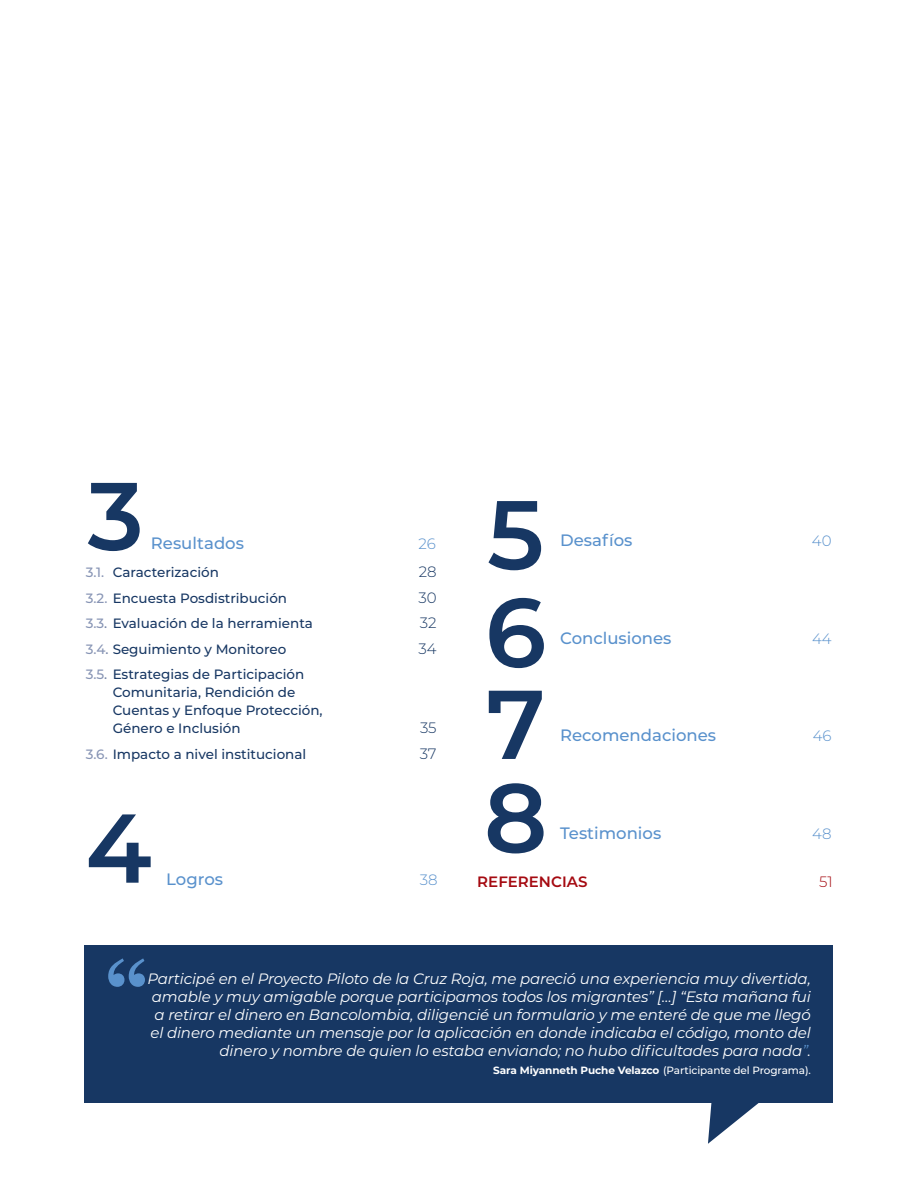
<style>
.page{position:relative;width:918px;height:1188px;background:#fff}
.page>*{position:absolute;margin:0;border:0;box-sizing:border-box;transform-origin:0 0}
.t1{font:600 97.5px "Montserrat";color:#173763}
.t2{font:600 96px "Montserrat";color:#173763}
.t3{font:500 16.5px "Montserrat";color:#5991cc}
.comillas{font:italic 15px/18px "Montserrat";letter-spacing:-.01em;color:#fff;text-align:right}
.t4{font:300 15px "Montserrat";letter-spacing:-.005em;color:#173763}
.t5{font:300 15px "Montserrat";color:#5991cc}
.t6{font:600 15px "Montserrat";color:#a50a11}
.t7{font:300 15px "Montserrat";color:#a50a11}
.t8{font:500 13.5px "Montserrat";color:#173763}
.comillas-2{font:500 10.5px "Montserrat";letter-spacing:-.01em;color:#fff}
.s1{color:#8895b5}
.s2{color:#7382a5}
.s3{color:#5991cc}
.s4{font-weight:700}
</style>
<div class="page">
<div style="left:85px;top:946px;width:748px;height:157px;background:#173763"></div>
<svg style="left:108px;top:958px;width:37px;height:29px"></svg>
<svg style="left:708px;top:1103px;width:51px;height:41px"></svg>
<p class="t2" style="left:88px;top:448px;width:57px">3</p>
<p class="t3" style="left:151px;top:532px;width:95px">Resultados</p>
<p class="t5" style="left:419px;top:534px;width:19px">26</p>
<p class="t8" style="left:86px;top:563px;width:135px"><span class="s1">3.1.</span> Caracterización</p>
<p class="t4" style="left:419px;top:562px;width:19px">28</p>
<p class="t8" style="left:86px;top:588px;width:203px"><span class="s1">3.2.</span> Encuesta Posdistribución</p>
<p class="t4" style="left:418px;top:587px;width:20px">30</p>
<p class="t8" style="left:86px;top:614px;width:229px"><span class="s1">3.3</span><span class="s2">.</span> Evaluación de la herramienta</p>
<p class="t4" style="left:420px;top:613px;width:18px">32</p>
<p class="t8" style="left:86px;top:639px;width:202px"><span class="s1">3.4</span><span class="s2">.</span> Seguimiento y Monitoreo</p>
<p class="t4" style="left:418px;top:638px;width:20px">34</p>
<p class="t8" style="left:86px;top:665px;width:220px"><span class="s1">3.5</span><span class="s2">.</span> Estrategias de Participación</p>
<p class="t8" style="left:113px;top:683px;width:184px">Comunitaria, Rendición de</p>
<p class="t8" style="left:113px;top:701px;width:212px">Cuentas y Enfoque Protección,</p>
<p class="t8" style="left:113px;top:719px;width:129px">Género e Inclusión</p>
<p class="t4" style="left:420px;top:718px;width:18px">35</p>
<p class="t8" style="left:86px;top:744px;width:222px"><span class="s1">3.6.</span> Impacto a nivel institucional</p>
<p class="t4" style="left:420px;top:743px;width:18px">37</p>
<p class="t1" style="left:487px;top:466px;width:58px">5</p>
<p class="t1" style="left:485px;top:563px;width:63px">6</p>
<p class="t1" style="left:486px;top:655px;width:61px">7</p>
<p class="t3" style="left:560px;top:529px;width:74px">Desafíos</p>
<p class="t5" style="left:812px;top:531px;width:21px">40</p>
<p class="t3" style="left:560px;top:626px;width:113px">Conclusiones</p>
<p class="t5" style="left:812px;top:628px;width:21px">44</p>
<p class="t3" style="left:560px;top:724px;width:158px">Recomendaciones</p>
<p class="t5" style="left:813px;top:726px;width:20px">46</p>
<p class="t1" style="left:86px;top:779px;width:68px">4</p>
<p class="t1" style="left:484px;top:749px;width:65px">8</p>
<p class="t3" style="left:560px;top:821px;width:103px">Testimonios</p>
<p class="t5" style="left:812px;top:823px;width:21px">48</p>
<p class="t3" style="left:166px;top:868px;width:58px">Logros</p>
<p class="t5" style="left:420px;top:870px;width:19px">38</p>
<p class="t6" style="left:477px;top:871px;width:112px">REFERENCIAS</p>
<p class="t7" style="left:819px;top:872px;width:15px">51</p>
<p class="comillas" style="left:147px;top:969px;width:665px">Participé en el Proyecto Piloto de la Cruz Roja, me pareció una experiencia muy divertida, amable y muy amigable porque participamos todos los migrantes” […] “Esta mañana fui a retirar el dinero en Bancolombia, diligencié un formulario y me enteré de que me llegó el dinero mediante un mensaje por la aplicación en donde indicaba el código, monto del dinero y nombre de quien lo estaba enviando; no hubo dificultades para nada<span class="s3">”</span>.</p>
<p class="comillas-2" style="left:493px;top:1063px;width:319px"><span class="s4">Sara Miyanneth Puche Velazco</span> (Participante del Programa).</p>
</div>
